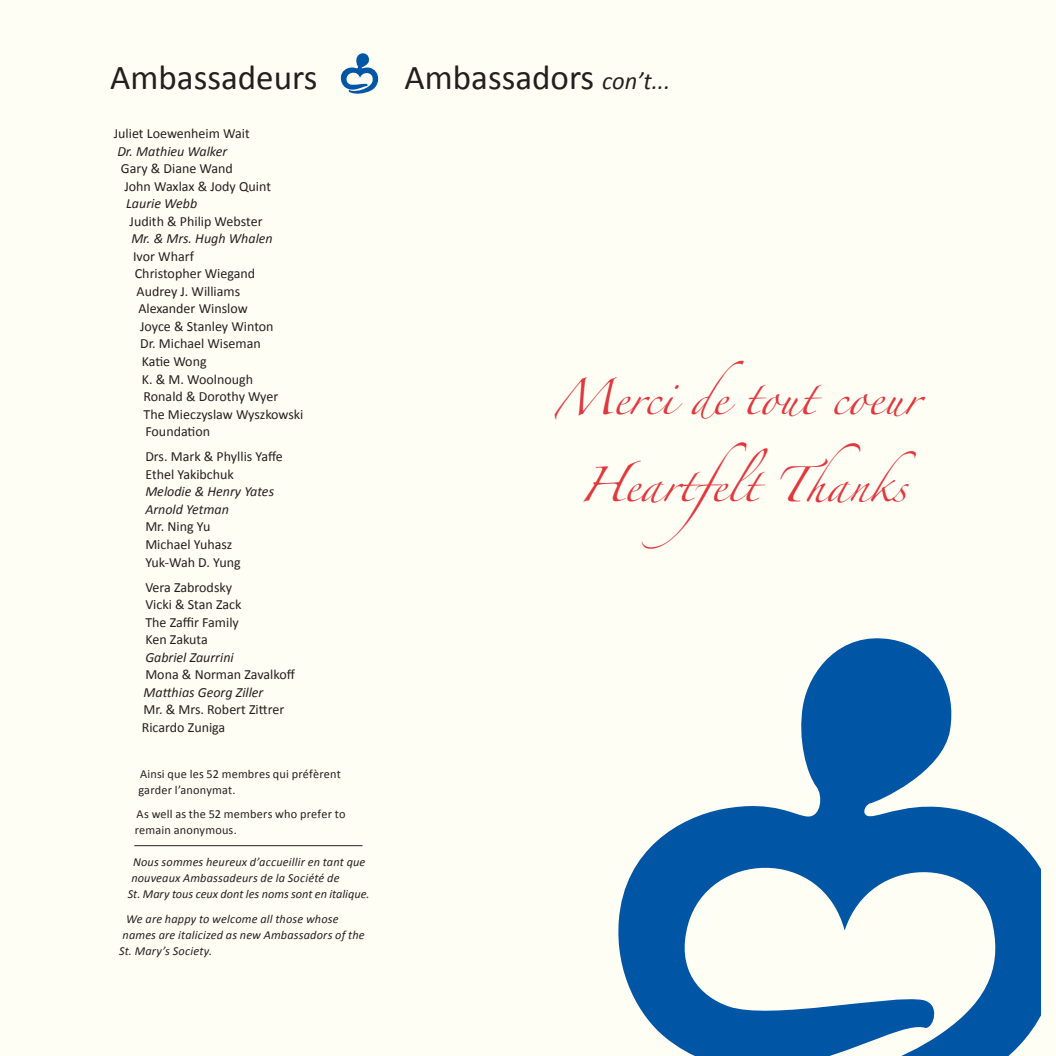
<style>
.page{position:relative;width:1056px;height:1056px;background:#fff}
.page>*{position:absolute;margin:0;border:0;box-sizing:border-box;transform-origin:0 0}
.t1{font:35px "Calibri";color:#231f20}
.t2{font:31.5px "Zapfino";color:#e1373d}
.t3{font:14px/17.5px "Calibri";color:#231f20}
.t4{font:italic 14px/17.5px "Calibri";color:#231f20}
.t5{font:italic 12.25px/15.8px "Calibri";letter-spacing:.01em;color:#231f20}
.t6{font:12.25px/15.8px "Calibri";letter-spacing:.015em;color:#231f20}
.s1{font-style:italic;font-size:24.5px}
</style>
<div class="page">
<div style="left:0;top:0;width:1055px;height:1055px;background:#fffef4"></div>
<svg style="left:618px;top:638px;width:422px;height:417px"></svg>
<hr style="left:134px;top:845px;width:228px;height:1px;background:#231f20">
<svg style="left:340px;top:53px;width:38px;height:41px"></svg>
<h1 class="t1" style="left:110px;top:56px;width:208px">Ambassadeurs</h1>
<h1 class="t1" style="left:404px;top:56px;width:267px">Ambassadors <span class="s1">con’t...</span></h1>
<p class="t3" style="left:114px;top:124px;width:137px">Juliet Loewenheim Wait</p>
<p class="t4" style="left:117px;top:142px;width:111px">Dr. Mathieu Walker</p>
<p class="t3" style="left:121px;top:159px;width:152px">Gary &amp; Diane Wand<br>John Waxlax &amp; Jody Quint</p>
<p class="t4" style="left:126px;top:194px;width:73px">Laurie Webb</p>
<p class="t3" style="left:130px;top:212px;width:134px">Judith &amp; Philip Webster</p>
<p class="t4" style="left:131px;top:229px;width:143px">Mr. &amp; Mrs. Hugh Whalen</p>
<p class="t3" style="left:133px;top:247px;width:62px">Ivor Wharf</p>
<p class="t3" style="left:135px;top:264px;width:122px">Christopher Wiegand</p>
<p class="t3" style="left:136px;top:282px;width:105px">Audrey J. Williams</p>
<p class="t3" style="left:138px;top:299px;width:111px">Alexander Winslow</p>
<p class="t3" style="left:140px;top:317px;width:135px">Joyce &amp; Stanley Winton</p>
<p class="t3" style="left:140px;top:334px;width:122px">Dr. Michael Wiseman</p>
<p class="t3" style="left:142px;top:352px;width:66px">Katie Wong</p>
<p class="t3" style="left:142px;top:369px;width:113px">K. &amp; M. Woolnough</p>
<p class="t3" style="left:144px;top:387px;width:136px">Ronald &amp; Dorothy Wyer</p>
<p class="t3" style="left:144px;top:404px;width:161px">The Mieczyslaw Wyszkowski</p>
<p class="t3" style="left:145px;top:422px;width:66px">Foundation</p>
<p class="t3" style="left:145px;top:447px;width:139px">Drs. Mark &amp; Phyllis Yaffe<br>Ethel Yakibchuk</p>
<p class="t4" style="left:145px;top:482px;width:130px">Melodie &amp; Henry Yates<br>Arnold Yetman</p>
<p class="t3" style="left:145px;top:517px;width:97px">Mr. Ning Yu<br>Michael Yuhasz<br>Yuk-Wah D. Yung</p>
<p class="t3" style="left:145px;top:577px;width:98px">Vera Zabrodsky<br>Vicki &amp; Stan Zack<br>The Zaffir Family<br>Ken Zakuta</p>
<p class="t4" style="left:145px;top:647px;width:90px">Gabriel Zaurrini</p>
<p class="t3" style="left:145px;top:665px;width:151px">Mona &amp; Norman Zavalkoff</p>
<p class="t4" style="left:144px;top:682px;width:121px">Matthias Georg Ziller</p>
<p class="t3" style="left:142px;top:700px;width:144px">Mr. &amp; Mrs. Robert Zittrer<br>Ricardo Zuniga</p>
<p class="t6" style="left:138px;top:765px;width:204px">Ainsi que les 52 membres qui préfèrent garder l’anonymat.</p>
<p class="t6" style="left:135px;top:805px;width:212px">As well as the 52 members who prefer to remain anonymous.</p>
<p class="t5" style="left:128px;top:853px;width:243px;text-indent:5px">Nous sommes heureux d’accueillir en tant que nouveaux Ambassadeurs de la Société de<br>St. Mary tous ceux dont les noms sont en italique.</p>
<p class="t5" style="left:119px;top:910px;width:247px;text-indent:7px">We are happy to welcome all those whose names are italicized as new Ambassadors of the<br>St. Mary’s Society.</p>
<h2 class="t2" style="left:553px;top:384px;width:367px">Merci de tout coeur</h2>
<h2 class="t2" style="left:578px;top:472px;width:339px">Heartfelt Thanks</h2>
</div>
